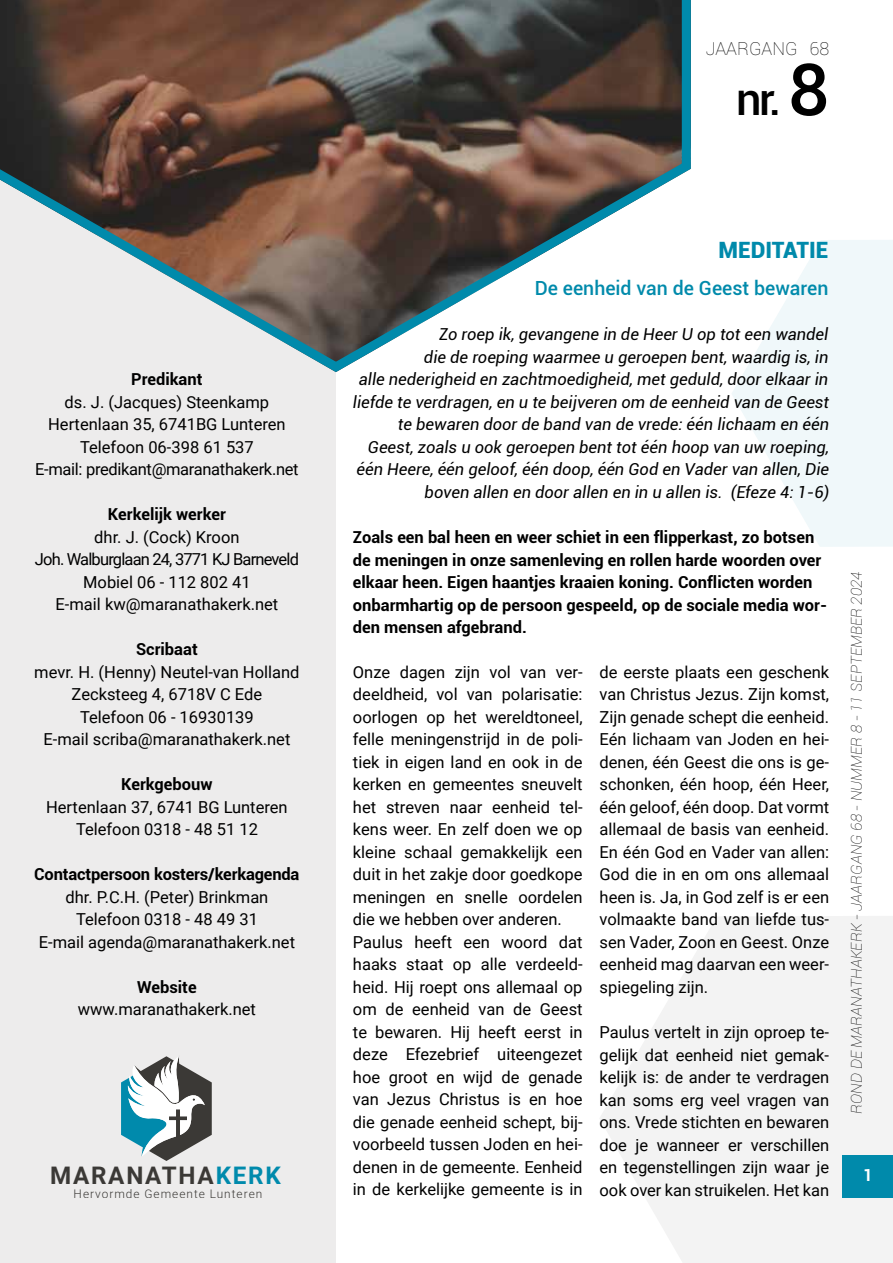
<style>
.page{position:relative;width:893px;height:1263px;background:#fff}
.page>*{position:absolute;margin:0;border:0;box-sizing:border-box;transform-origin:0 0}
.t1{font:500 45px "Roboto";color:#000}
.t2{font:700 24.15px "Roboto";letter-spacing:.075em;color:#3b3936}
.t3{font:900 22.5px "Roboto";color:#008aab}
.t4{font:500 19.5px "Roboto";color:#008aab}
.t5{font:100 18px "Roboto";color:#000}
.t6{font:16.5px/22.5px "Roboto";color:#000;text-align:center}
.t7{font:italic 16.5px/22.5px "Roboto";color:#000;text-align:right}
.t8{font:700 16.5px/22.5px "Roboto";color:#000}
.t9{font:700 16.5px "Roboto";color:#fff}
.t10{font:italic 100 15px "Roboto";color:#000}
.t11{font:300 11.85px "Roboto";letter-spacing:.085em;color:#3b3936}
.s1{color:#008aac}
.s2{font-size:72px}
</style>
<div class="page">
<svg style="left:732px;top:240px;width:161px;height:307px;fill:#f0f8fa"></svg>
<div style="left:0;top:0;width:336px;height:1263px;background:#edecec"></div>
<svg style="left:600px;top:916px;width:293px;height:347px;fill:#f3f3f3"></svg>
<svg style="left:0;top:0;width:691px;height:372px"></svg>
<svg style="left:121px;top:1056px;width:91px;height:105px"></svg>
<div style="left:842px;top:1156px;width:51px;height:42px;background:#008aab"></div>
<p class="t8" style="left:131px;top:367px;width:73px">Predikant</p>
<p class="t6" style="left:35px;top:390px;width:265px">ds. J. (Jacques) Steenkamp<br>Hertenlaan 35, 6741BG Lunteren<br>Telefoon 06-398 61 537<br>E-mail: predikant@maranathakerk.net</p>
<p class="t8" style="left:108px;top:502px;width:119px">Kerkelijk werker</p>
<p class="t6" style="left:35px;top:525px;width:266px">dhr. J. (Cock) Kroon<br>Joh. Walburglaan 24, 3771 KJ Barneveld<br>Mobiel 06 - 112 802 41<br>E-mail kw@maranathakerk.net</p>
<p class="t8" style="left:136px;top:637px;width:63px">Scribaat</p>
<p class="t6" style="left:34px;top:660px;width:267px">mevr. H. (Henny) Neutel-van Holland<br>Zecksteeg 4, 6718V C Ede<br>Telefoon 06 - 16930139<br>E-mail scriba@maranathakerk.net</p>
<p class="t8" style="left:121px;top:772px;width:93px">Kerkgebouw</p>
<p class="t6" style="left:46px;top:795px;width:243px">Hertenlaan 37, 6741 BG Lunteren<br>Telefoon 0318 - 48 51 12</p>
<p class="t8" style="left:34px;top:862px;width:267px">Contactpersoon kosters/kerkagenda</p>
<p class="t6" style="left:39px;top:885px;width:258px">dhr. P.C.H. (Peter) Brinkman<br>Telefoon 0318 - 48 49 31<br>E-mail agenda@maranathakerk.net</p>
<p class="t8" style="left:137px;top:975px;width:61px">Website</p>
<p class="t6" style="left:78px;top:998px;width:180px">www.maranathakerk.net</p>
<h2 class="t2" style="left:50px;top:1159px;width:232px">MARANATHA<span class="s1">KERK</span></h2>
<p class="t11" style="left:74px;top:1185px;width:190px">Hervormde Gemeente Lunteren</p>
<p class="t5" style="left:706px;top:36px;width:125px">JAARGANG 68</p>
<h1 class="t1" style="left:736px;top:68px;width:95px">nr. <span class="s2">8</span></h1>
<h3 class="t3" style="left:718px;top:234px;width:111px">MEDITATIE</h3>
<p class="t4" style="left:535px;top:275px;width:295px">De eenheid van de Geest bewaren</p>
<p class="t7" style="left:359px;top:322px;width:471px">Zo roep ik, gevangene in de Heer U op tot een wandel<br>die de roeping waarmee u geroepen bent, waardig is, in<br>alle nederigheid en zachtmoedigheid, met geduld, door elkaar in</p>
<p class="t7" style="left:353px;top:390px;width:478px">liefde te verdragen, en u te beijveren om de eenheid van de Geest te bewaren door de band van de vrede: één lichaam en één Geest, zoals u ook geroepen bent tot één hoop van uw roeping, één Heere, één geloof, één doop, één God en Vader van allen, Die boven allen en door allen en in u allen is. (Efeze 4: 1-6)</p>
<p class="t8" style="left:353px;top:525px;width:476px">Zoals een bal heen en weer schiet in een flipperkast, zo botsen de meningen in onze samenleving en rollen harde woorden over elkaar heen. Eigen haantjes kraaien koning. Conflicten worden onbarmhartig op de persoon gespeeld, op de sociale media wor&shy;den mensen afgebrand.</p>
<p class="t6" style="left:353px;top:660px;width:231px;text-align:left">Onze dagen zijn vol van ver&shy;deeldheid, vol van polarisatie: oorlogen op het wereldtoneel, felle meningenstrijd in de poli&shy;tiek in eigen land en ook in de kerken en gemeentes sneuvelt het streven naar eenheid tel&shy;kens weer. En zelf doen we op kleine schaal gemakkelijk een duit in het zakje door goedkope meningen en snelle oordelen die we hebben over anderen.<br>Paulus heeft een woord dat haaks staat op alle verdeeld&shy;heid. Hij roept ons allemaal op om de eenheid van de Geest te bewaren. Hij heeft eerst in deze Efezebrief uiteengezet hoe groot en wijd de genade van Jezus Christus is en hoe die genade eenheid schept, bij&shy;voorbeeld tussen Joden en hei&shy;denen in de gemeente. Eenheid in de kerkelijke gemeente is in</p>
<p class="t6" style="left:600px;top:660px;width:231px;text-align:justify">de eerste plaats een geschenk van Christus Jezus. Zijn komst, Zijn genade schept die eenheid.<br>Eén lichaam van Joden en hei&shy;denen, één Geest die ons is ge&shy;schonken, één hoop, één Heer, één geloof, één doop. Dat vormt allemaal de basis van eenheid.<br>En één God en Vader van allen:<br>God die in en om ons allemaal heen is. Ja, in God zelf is er een volmaakte band van liefde tus&shy;sen Vader, Zoon en Geest. Onze eenheid mag daarvan een weer&shy;spiegeling zijn.</p>
<p class="t6" style="left:600px;top:1020px;width:231px;text-align:justify">Paulus vertelt in zijn oproep te&shy;gelijk dat eenheid niet gemak&shy;kelijk is: de ander te verdragen kan soms erg veel vragen van ons. Vrede stichten en bewaren doe je wanneer er verschillen en tegenstellingen zijn waar je ook over kan struikelen. Het kan</p>
<p class="t10" style="left:846px;top:1114px;width:543px;rotate:-90deg">ROND DE MARANATHAKERK - JAARGANG 68 - NUMMER 8 - 11 SEPTEMBER 2024</p>
<p class="t9" style="left:863px;top:1163px;width:11px">1</p>
</div>
